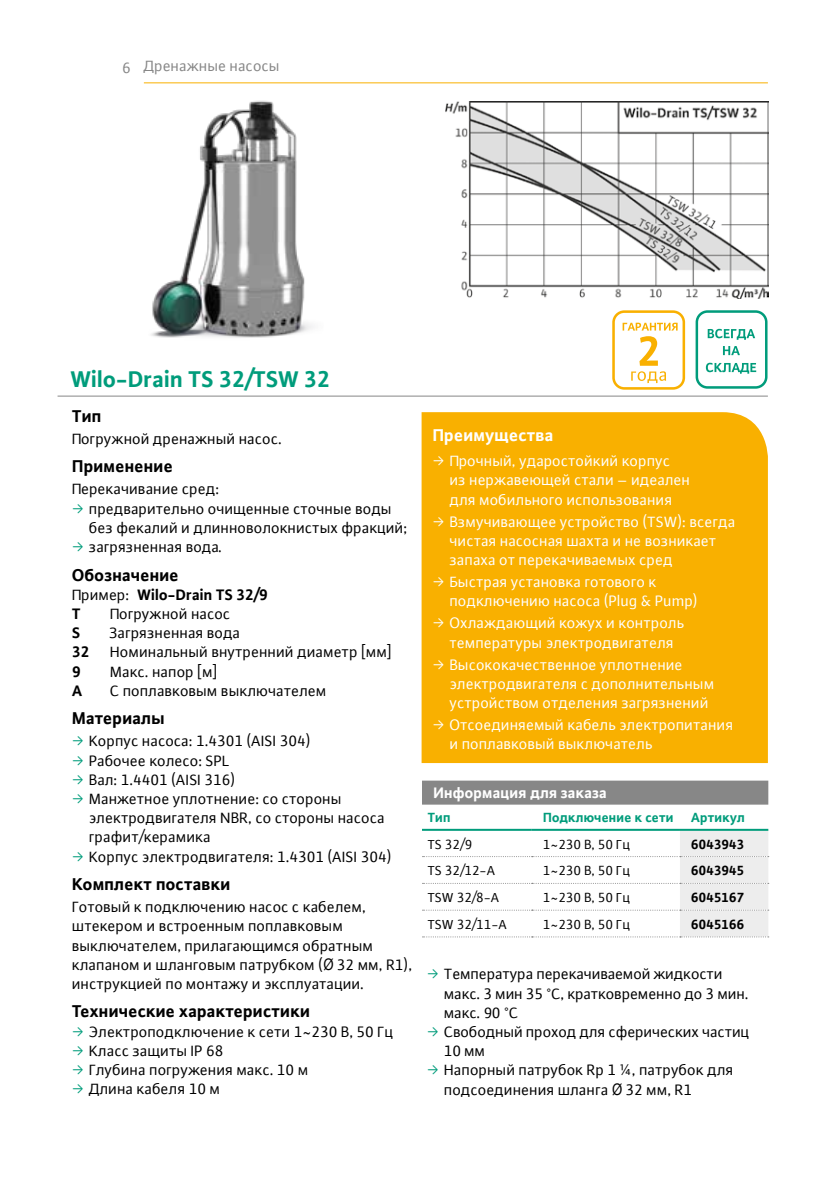
<style>
.page{position:relative;width:840px;height:1191px;background:#fff}
.page>*{position:absolute;margin:0;border:0;box-sizing:border-box;transform-origin:0 0}
.t1{font:700 24px "WILO Plus FM";color:#009c7b}
.t2{font:700 18px "WILO Plus FM";color:#000}
.t3{font:700 18px "WILO Plus FM";color:#fff}
.t4{font:16px/19.2px "WILO Plus FM";color:#000}
.t5{font:16px/19.2px "WILO Plus FM";color:#fff}
.t6{font:700 16px/19.2px "WILO Plus FM";color:#000}
.t7{font:700 16px "WILO Plus FM";color:#fff}
.t8{font:16px "WILO Plus FM";color:#878787}
.t9{font:14px "WILO Plus FM";color:#000}
.t10{font:700 14px "WILO Plus FM";color:#000}
.t11{font:700 14px "WILO Plus FM";color:#009c7b}
.s1{font-family:"WILO Pict";color:#009c7b}
.s2{font-weight:400}
.s3{font-family:"Arial Narrow"}
.s4{font-family:"WILO Pict"}
</style>
<div class="page">
<svg style="left:422px;top:830px;width:346px;height:107px"></svg>
<hr style="left:422px;top:829px;width:109px;height:2px;background:#009c7b">
<hr style="left:531px;top:829px;width:148px;height:2px;background:#009c7b">
<hr style="left:679px;top:829px;width:88px;height:2px;background:#009c7b">
<hr style="left:144px;top:82px;width:623px;height:1px;background:#f9b000">
<div style="left:421px;top:412px;width:346px;height:351px;background:#f9b000"></div>
<hr style="left:57px;top:395px;width:710px;height:1px;background:#878787">
<div style="left:422px;top:780px;width:345px;height:24px;background:#878787"></div>
<img style="left:151px;top:100px;width:162px;height:238px">
<img style="left:445px;top:101px;width:322px;height:198px">
<div style="left:695px;top:310px;width:72px;height:79px;border:3px solid #009c7b;border-radius:11px"></div>
<svg style="left:707px;top:329px;width:47px;height:11px"></svg>
<svg style="left:723px;top:346px;width:16px;height:9px"></svg>
<svg style="left:705px;top:363px;width:50px;height:11px"></svg>
<div style="left:612px;top:310px;width:72px;height:80px;border:3px solid #f9b000;border-radius:11px"></div>
<svg style="left:622px;top:323px;width:55px;height:60px"></svg>
<p class="t8" style="left:123px;top:55px;width:159px">6 Дренажные насосы</p>
<h1 class="t1" style="left:71px;top:363px;width:261px">Wilo-Drain TS 32/TSW 32</h1>
<p class="t2" style="left:72px;top:404px;width:31px">Тип</p>
<p class="t4" style="left:72px;top:429px;width:211px">Погружной дренажный насос.</p>
<p class="t2" style="left:72px;top:454px;width:102px">Применение</p>
<p class="t4" style="left:72px;top:479px;width:149px">Перекачивание сред:</p>
<p class="t4" style="left:72px;top:498px;width:321px"><span class="s1">ƒ</span> предварительно очищенные сточные воды</p>
<p class="t4" style="left:89px;top:518px;width:319px">без фекалий и длинноволокнистых фракций;</p>
<p class="t4" style="left:72px;top:537px;width:151px"><span class="s1">ƒ</span> загрязненная вода.</p>
<p class="t2" style="left:72px;top:562px;width:108px">Обозначение</p>
<p class="t6" style="left:72px;top:584px;width:197px"><span class="s2">Пример:</span> Wilo-Drain TS 32/9<br>T</p>
<p class="t4" style="left:110px;top:604px;width:122px">Погружной насос</p>
<p class="t6" style="left:72px;top:622px;width:10px">S</p>
<p class="t4" style="left:110px;top:623px;width:132px">Загрязненная вода</p>
<p class="t6" style="left:72px;top:642px;width:19px">32</p>
<p class="t4" style="left:110px;top:642px;width:283px">Номинальный внутренний диаметр [мм]</p>
<p class="t6" style="left:72px;top:661px;width:10px">9</p>
<p class="t4" style="left:110px;top:661px;width:109px">Макс. напор [м]</p>
<p class="t6" style="left:72px;top:680px;width:12px">A</p>
<p class="t4" style="left:110px;top:680px;width:218px">С поплавковым выключателем</p>
<p class="t2" style="left:72px;top:706px;width:94px">Материалы</p>
<p class="t4" style="left:72px;top:731px;width:240px"><span class="s1">ƒ</span> Корпус насоса: 1.4301 (AISI 304)</p>
<p class="t4" style="left:72px;top:750px;width:159px"><span class="s1">ƒ</span> Рабочее колесо: SPL</p>
<p class="t4" style="left:72px;top:769px;width:165px"><span class="s1">ƒ</span> Вал: 1.4401 (AISI 316)</p>
<p class="t4" style="left:72px;top:789px;width:271px"><span class="s1">ƒ</span> Манжетное уплотнение: со стороны</p>
<p class="t4" style="left:89px;top:808px;width:297px">электродвигателя NBR, со стороны насоса</p>
<p class="t4" style="left:89px;top:827px;width:123px">графит/керамика</p>
<p class="t4" style="left:72px;top:846px;width:321px"><span class="s1">ƒ</span> Корпус электродвигателя: 1.4301 (AISI 304)</p>
<p class="t2" style="left:72px;top:872px;width:160px">Комплект поставки</p>
<p class="t4" style="left:72px;top:897px;width:341px">Готовый к подключению насос с кабелем, штекером и встроенным поплавковым выключателем, прилагающимся обратным клапаном и шланговым патрубком (<span class="s3">Ø</span> 32 мм, R1), инструкцией по монтажу и эксплуатации.</p>
<p class="t2" style="left:72px;top:999px;width:239px">Технические характеристики</p>
<p class="t4" style="left:72px;top:1021px;width:322px"><span class="s1">ƒ</span> Электроподключение к сети 1~230 В, 50 Гц <span class="s1">ƒ</span> Класс защиты IP 68<br><span class="s1">ƒ</span> Глубина погружения макс. 10 м<br><span class="s1">ƒ</span> Длина кабеля 10 м</p>
<p class="t3" style="left:432px;top:423px;width:122px">Преимущества</p>
<p class="t5" style="left:449px;top:451px;width:242px;text-indent:-17px"><span class="s4">ƒ</span> Прочный, ударостойкий корпус из нержавеющей стали – идеален для мобильного использования</p>
<p class="t5" style="left:449px;top:511px;width:287px;text-indent:-17px"><span class="s4">ƒ</span> Взмучивающее устройство (TSW): всегда чистая насосная шахта и не возникает запаха от перекачиваемых сред</p>
<p class="t5" style="left:449px;top:572px;width:250px;text-indent:-17px"><span class="s4">ƒ</span> Быстрая установка готового к подключению насоса (Plug &amp; Pump)</p>
<p class="t5" style="left:432px;top:613px;width:253px;text-align:center"><span class="s4">ƒ</span> Охлаждающий кожух и контроль температуры электродвигателя</p>
<p class="t5" style="left:449px;top:654px;width:266px;text-indent:-17px"><span class="s4">ƒ</span> Высококачественное уплотнение электродвигателя с дополнительным устройством отделения загрязнений</p>
<p class="t5" style="left:449px;top:715px;width:285px;text-indent:-17px"><span class="s4">ƒ</span> Отсоединяемый кабель электропитания и поплавковый выключатель</p>
<p class="t7" style="left:433px;top:781px;width:175px">Информация для заказа</p>
<p class="t11" style="left:427px;top:807px;width:24px">Тип</p>
<p class="t11" style="left:543px;top:807px;width:203px">Подключение к сети Артикул</p>
<p class="t9" style="left:427px;top:835px;width:46px">TS 32/9</p>
<p class="t9" style="left:543px;top:835px;width:88px">1~230 В, 50 Гц</p>
<p class="t10" style="left:691px;top:834px;width:54px">6043943</p>
<p class="t9" style="left:427px;top:862px;width:69px">TS 32/12-A</p>
<p class="t9" style="left:543px;top:862px;width:88px">1~230 В, 50 Гц</p>
<p class="t10" style="left:691px;top:861px;width:54px">6043945</p>
<p class="t9" style="left:427px;top:889px;width:73px">TSW 32/8-A</p>
<p class="t9" style="left:543px;top:889px;width:88px">1~230 В, 50 Гц</p>
<p class="t10" style="left:691px;top:888px;width:54px">6045167</p>
<p class="t9" style="left:427px;top:915px;width:81px">TSW 32/11-A</p>
<p class="t9" style="left:543px;top:915px;width:88px">1~230 В, 50 Гц</p>
<p class="t10" style="left:691px;top:915px;width:54px">6045166</p>
<p class="t4" style="left:427px;top:964px;width:297px"><span class="s1">ƒ</span> Температура перекачиваемой жидкости</p>
<p class="t4" style="left:444px;top:983px;width:306px">макс. 3 мин 35 °C, кратковременно до 3 мин.</p>
<p class="t4" style="left:444px;top:1002px;width:76px">макс. 90 °C</p>
<p class="t4" style="left:427px;top:1021px;width:323px"><span class="s1">ƒ</span> Свободный проход для сферических частиц</p>
<p class="t4" style="left:444px;top:1041px;width:43px">10 мм</p>
<p class="t4" style="left:427px;top:1060px;width:308px"><span class="s1">ƒ</span> Напорный патрубок Rp 1 1/4, патрубок для</p>
<p class="t4" style="left:444px;top:1079px;width:249px">подсоединения шланга <span class="s3">Ø</span> 32 мм, R1</p>
</div>
